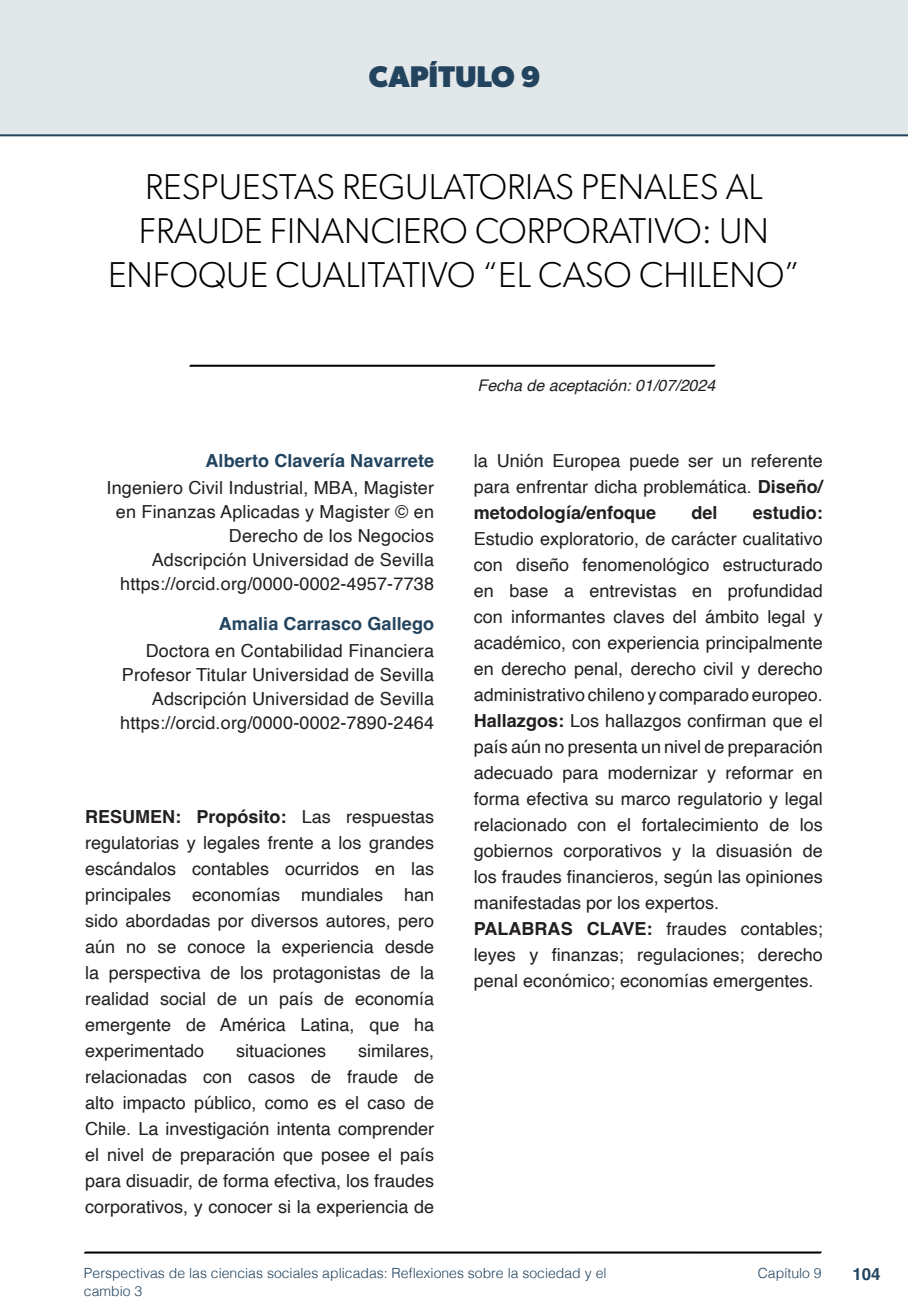
<style>
.page{position:relative;width:908px;height:1304px;background:#fff}
.page>*{position:absolute;margin:0;border:0;box-sizing:border-box;transform-origin:0 0}
.t1{font:300 36px/44px "Gibson";color:#000;text-align:center}
.t2{font:700 30px "Gibson";color:#23445f}
.t3{font:18px/26px "Helvetica";color:#231f20;text-align:justify}
.t4{font:700 18px "Helvetica";letter-spacing:.005em;color:#23445f}
.t5{font:700 18px "Helvetica";color:#231f20}
.t6{font:700 16.8px "Helvetica";color:#23445f}
.t7{font:italic 16px "Helvetica";color:#231f20}
.t8{font:300 14px/18px "Helvetica";color:#23445f}
.s1{font-weight:700}
</style>
<div class="page">
<svg style="left:84px;top:1251px;width:737px;height:3px;background:#515151"></svg>
<div style="left:0;top:0;width:907px;height:136px;background:#e2e7e9"></div>
<svg style="left:189px;top:364px;width:526px;height:3px;background:#4f4f4f"></svg>
<div style="left:44px;top:72px;width:68px;height:61px;background:#e2e7e9"></div>
<h2 class="t2" style="left:369px;top:58px;width:173px">CAPÍTULO 9</h2>
<h1 class="t1" style="left:108px;top:164px;width:693px">RESPUESTAS REGULATORIAS PENALES AL<br>FRAUDE FINANCIERO CORPORATIVO: UN<br>ENFOQUE CUALITATIVO “EL CASO CHILENO”</h1>
<p class="t4" style="left:205px;top:450px;width:230px">Alberto Clavería Navarrete</p>
<p class="t3" style="left:106px;top:477px;width:329px;line-height:24px;text-align:right">Ingeniero Civil Industrial, MBA, Magister en Finanzas Aplicadas y Magister © en Derecho de los Negocios<br>Adscripción Universidad de Sevilla https://orcid.org/0000-0002-4957-7738</p>
<p class="t4" style="left:219px;top:612px;width:217px">Amalia Carrasco Gallego</p>
<p class="t3" style="left:120px;top:639px;width:315px;line-height:24px;text-align:right">Doctora en Contabilidad Financiera Profesor Titular Universidad de Sevilla Adscripción Universidad de Sevilla https://orcid.org/0000-0002-7890-2464</p>
<p class="t3" style="left:85px;top:804px;width:350px"><span class="s1">RESUMEN: Propósito:</span> Las respuestas regulatorias y legales frente a los grandes escándalos contables ocurridos en las principales economías mundiales han sido abordadas por diversos autores, pero aún no se conoce la experiencia desde la perspectiva de los protagonistas de la realidad social de un país de economía emergente de América Latina, que ha experimentado</p>
<p class="t3" style="left:85px;top:1038px;width:350px;text-indent:273px">similares, relacionadas con casos de fraude de alto impacto público, como es el caso de Chile. La investigación intenta comprender el nivel de preparación que posee el país para disuadir, de forma efectiva, los fraudes corporativos, y conocer si la experiencia de</p>
<p class="t3" style="left:236px;top:1038px;width:92px">situaciones</p>
<p class="t7" style="left:477px;top:373px;width:239px">Fecha de aceptación: 01/07/2024</p>
<p class="t3" style="left:473px;top:448px;width:350px">la Unión Europea puede ser un referente para enfrentar dicha problemática. <span class="s1">Diseño/ metodología/enfoque</span></p>
<p class="t5" style="left:691px;top:502px;width:28px">del</p>
<p class="t5" style="left:752px;top:502px;width:72px">estudio:</p>
<p class="t3" style="left:473px;top:526px;width:350px;text-align:left">Estudio exploratorio, de carácter cualitativo con diseño fenomenológico estructurado en base a entrevistas en profundidad con informantes claves del ámbito legal y académico, con experiencia principalmente en derecho penal, derecho civil y derecho administrativo chileno y comparado europeo.<br><span class="s1">Hallazgos:</span> Los hallazgos confirman que el país aún no presenta un nivel de preparación adecuado para modernizar y reformar en forma efectiva su marco regulatorio y legal relacionado con el fortalecimiento de los gobiernos corporativos y la disuasión de los fraudes financieros, según las opiniones manifestadas por los expertos.<br><span class="s1">PALABRAS CLAVE:</span> fraudes contables; leyes y finanzas; regulaciones; derecho penal económico; economías emergentes.</p>
<p class="t8" style="left:84px;top:1263px;width:524px">Perspectivas de las ciencias sociales aplicadas: Reflexiones sobre la sociedad y el cambio 3</p>
<p class="t8" style="left:757px;top:1263px;width:65px">Capítulo 9</p>
<p class="t6" style="left:851px;top:1264px;width:30px">104</p>
</div>
